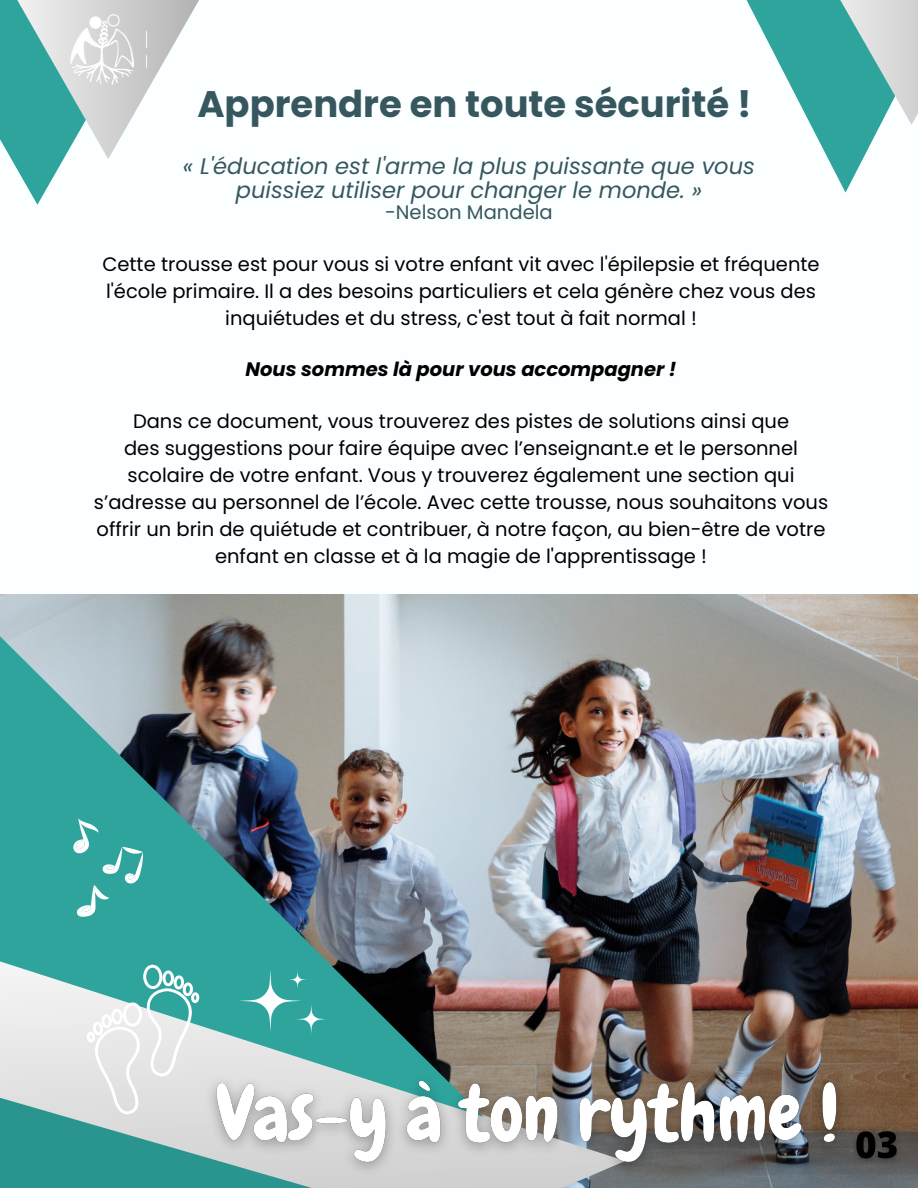
<style>
.page{position:relative;width:918px;height:1188px;background:#fbffff}
.page>*{position:absolute;margin:0;border:0;box-sizing:border-box;transform-origin:0 0}
.t1{font:700 36.9px "Poppins";color:#37575f}
.t2{font:italic 22.5px/23.7px "Poppins";color:#37575f;text-align:center}
.t3{font:19.5px/27px "Poppins";color:#000;text-align:center}
.t4{font:italic 700 19.5px "Poppins";color:#000}
.t5{font:19.5px "Poppins";color:#37575f}
</style>
<div class="page">
<img style="left:484px;top:594px;width:434px;height:594px">
<img style="left:484px;top:910px;width:141px;height:278px">
<img style="left:0;top:594px;width:484px;height:424px">
<svg style="left:0;top:1018px;width:546px;height:170px;background:#79aba6"></svg>
<svg style="left:746px;top:0;width:135px;height:193px"></svg>
<svg style="left:786px;top:0;width:132px;height:125px;background:#70bab6"></svg>
<svg style="left:11px;top:159px;width:53px;height:46px"></svg>
<svg style="left:0;top:0;width:199px;height:159px"></svg>
<svg style="left:87px;top:965px;width:113px;height:149px"></svg>
<svg style="left:73px;top:819px;width:70px;height:98px;background:#4cb1ab"></svg>
<svg style="left:234px;top:965px;width:96px;height:72px;background:#3faba5"></svg>
<img style="left:71px;top:14px;width:75px;height:70px">
<img style="left:196px;top:1064px;width:661px;height:121px">
<img style="left:848px;top:1121px;width:58px;height:49px">
<p class="t1" style="left:197px;top:79px;width:556px">Apprendre en toute sécurité !</p>
<p class="t2" style="left:183px;top:155px;width:574px">« L'éducation est l'arme la plus puissante que vous puissiez utiliser pour changer le monde. »</p>
<p class="t5" style="left:385px;top:199px;width:169px">-Nelson Mandela</p>
<h3 class="t3" style="left:102px;top:250px;width:719px">Cette trousse est pour vous si votre enfant vit avec l'épilepsie et fréquente</h3>
<p class="t3" style="left:106px;top:277px;width:711px">l'école primaire. Il a des besoins particuliers et cela génère chez vous des inquiétudes et du stress, c'est tout à fait normal !</p>
<p class="t4" style="left:246px;top:356px;width:433px">Nous sommes là pour vous accompagner !</p>
<h4 class="t3" style="left:133px;top:408px;width:658px">Dans ce document, vous trouverez des pistes de solutions ainsi que</h4>
<p class="t3" style="left:94px;top:435px;width:736px">des suggestions pour faire équipe avec l’enseignant.e et le personnel scolaire de votre enfant. Vous y trouverez également une section qui s’adresse au personnel de l’école. Avec cette trousse, nous souhaitons vous offrir un brin de quiétude et contribuer, à notre façon, au bien-être de votre enfant en classe et à la magie de l'apprentissage !</p>
</div>
